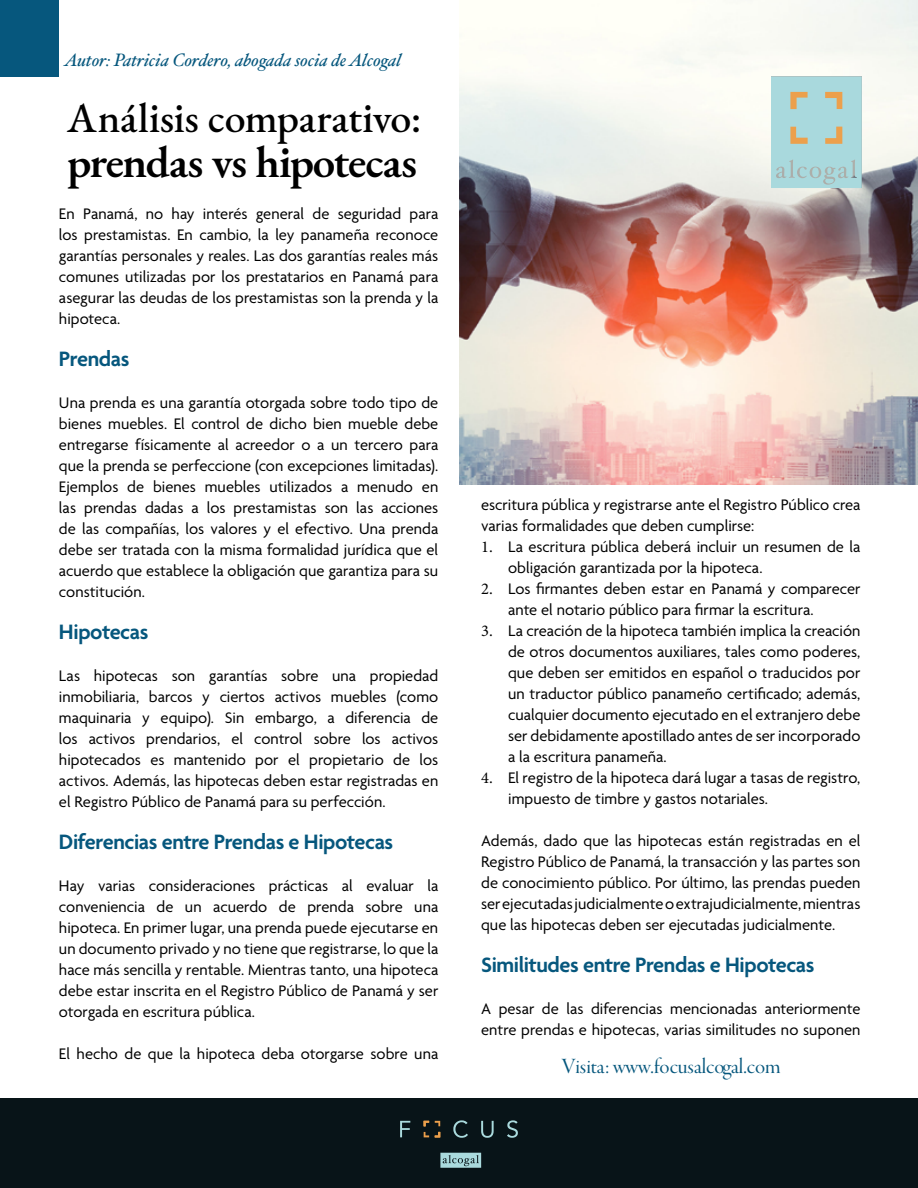
<style>
.page{position:relative;width:918px;height:1188px;background:#fff}
.page>*{position:absolute;margin:0;border:0;box-sizing:border-box;transform-origin:0 0}
.t1{font:600 45px "EB Garamond";letter-spacing:-.03em;color:#000}
.t2{font:500 42px "EB Garamond";letter-spacing:-.01em;color:#000}
.t3{font:600 22.5px "Agenda";letter-spacing:-.02em;color:#06577d}
.t4{font:22.5px "Garamond Premr Pro Disp";color:#06577d}
.t5{font:italic 18px "Hoefler Text";color:#06577d}
.t6{font:16.5px/21px "Agenda";color:#000;text-align:justify}
.s1{font-family:"Minion Pro"}
</style>
<div class="page">
<div style="left:0;top:0;width:59px;height:76px;background:#06577d"></div>
<div style="left:0;top:1099px;width:918px;height:89px;background:#081418"></div>
<svg style="left:440px;top:1153px;width:41px;height:15px"></svg>
<svg style="left:400px;top:1121px;width:10px;height:16px"></svg>
<svg style="left:453px;top:1120px;width:15px;height:18px"></svg>
<svg style="left:481px;top:1121px;width:13px;height:17px"></svg>
<svg style="left:507px;top:1120px;width:11px;height:18px"></svg>
<svg style="left:424px;top:1121px;width:5px;height:5px"></svg>
<svg style="left:435px;top:1132px;width:5px;height:5px"></svg>
<svg style="left:424px;top:1132px;width:5px;height:5px"></svg>
<svg style="left:435px;top:1121px;width:5px;height:5px"></svg>
<img style="left:459px;top:0;width:459px;height:485px">
<svg style="left:771px;top:76px;width:91px;height:112px"></svg>
<p class="t5" style="left:64px;top:50px;width:338px">Autor: Patricia Cordero, abogada socia de Alcogal</p>
<h2 class="t2" style="left:67px;top:90px;width:356px">Análisis comparativo:</h2>
<h1 class="t1" style="left:67px;top:132px;width:351px">prendas vs hipotecas</h1>
<p class="t6" style="left:59px;top:205px;width:381px">En Panamá, no hay interés general de seguridad para los prestamistas. En cambio, la ley panameña reconoce garantías personales y reales. Las dos garantías reales más comunes utilizadas por los prestatarios en Panamá para asegurar las deudas de los prestamistas son la prenda y la hipoteca.</p>
<h3 class="t3" style="left:59px;top:347px;width:72px">Prendas</h3>
<p class="t6" style="left:59px;top:394px;width:381px">Una prenda es una garantía otorgada sobre todo tipo de bienes muebles. El control de dicho bien mueble debe entregarse físicamente al acreedor o a un tercero para que la prenda se perfeccione (con excepciones limitadas).<br>Ejemplos de bienes muebles utilizados a menudo en las prendas dadas a los prestamistas son las acciones de las compañías, los valores y el efectivo. Una prenda debe ser tratada con la misma formalidad jurídica que el acuerdo que establece la obligación que garantiza para su constitución.</p>
<h3 class="t3" style="left:59px;top:620px;width:91px">Hipotecas</h3>
<p class="t6" style="left:59px;top:667px;width:381px">Las hipotecas son garantías sobre una propiedad inmobiliaria, barcos y ciertos activos muebles (como maquinaria y equipo). Sin embargo, a diferencia de los activos prendarios, el control sobre los activos hipotecados es mantenido por el propietario de los activos. Además, las hipotecas deben estar registradas en el Registro Público de Panamá para su perfección.</p>
<h3 class="t3" style="left:59px;top:830px;width:336px">Diferencias entre Prendas e Hipotecas</h3>
<p class="t6" style="left:59px;top:877px;width:381px">Hay varias consideraciones prácticas al evaluar la conveniencia de un acuerdo de prenda sobre una hipoteca. En primer lugar, una prenda puede ejecutarse en un documento privado y no tiene que registrarse, lo que la hace más sencilla y rentable. Mientras tanto, una hipoteca debe estar inscrita en el Registro Público de Panamá y ser otorgada en escritura pública.</p>
<p class="t6" style="left:59px;top:1045px;width:381px">El hecho de que la hipoteca deba otorgarse sobre una</p>
<p class="t6" style="left:481px;top:496px;width:381px">escritura pública y registrarse ante el Registro Público crea varias formalidades que deben cumplirse:</p>
<p class="t6" style="left:508px;top:538px;width:354px;text-indent:-27px"><span class="s1">1.</span> La escritura pública deberá incluir un resumen de la obligación garantizada por la hipoteca.</p>
<p class="t6" style="left:508px;top:580px;width:354px;text-indent:-27px"><span class="s1">2.</span> Los firmantes deben estar en Panamá y comparecer ante el notario público para firmar la escritura.</p>
<p class="t6" style="left:508px;top:622px;width:354px;text-indent:-27px"><span class="s1">3.</span> La creación de la hipoteca también implica la creación de otros documentos auxiliares, tales como poderes, que deben ser emitidos en español o traducidos por un traductor público panameño certificado; además, cualquier documento ejecutado en el extranjero debe ser debidamente apostillado antes de ser incorporado a la escritura panameña.</p>
<p class="t6" style="left:508px;top:769px;width:354px;text-indent:-27px"><span class="s1">4.</span> El registro de la hipoteca dará lugar a tasas de registro, impuesto de timbre y gastos notariales.</p>
<p class="t6" style="left:481px;top:832px;width:381px">Además, dado que las hipotecas están registradas en el Registro Público de Panamá, la transacción y las partes son de conocimiento público. Por último, las prendas pueden ser ejecutadas judicialmente o extrajudicialmente, mientras que las hipotecas deben ser ejecutadas judicialmente.</p>
<h3 class="t3" style="left:481px;top:953px;width:335px">Similitudes entre Prendas e Hipotecas</h3>
<p class="t6" style="left:481px;top:1000px;width:381px">A pesar de las diferencias mencionadas anteriormente entre prendas e hipotecas, varias similitudes no suponen</p>
<h3 class="t4" style="left:562px;top:1054px;width:220px">Visita: www.focusalcogal.com</h3>
</div>
